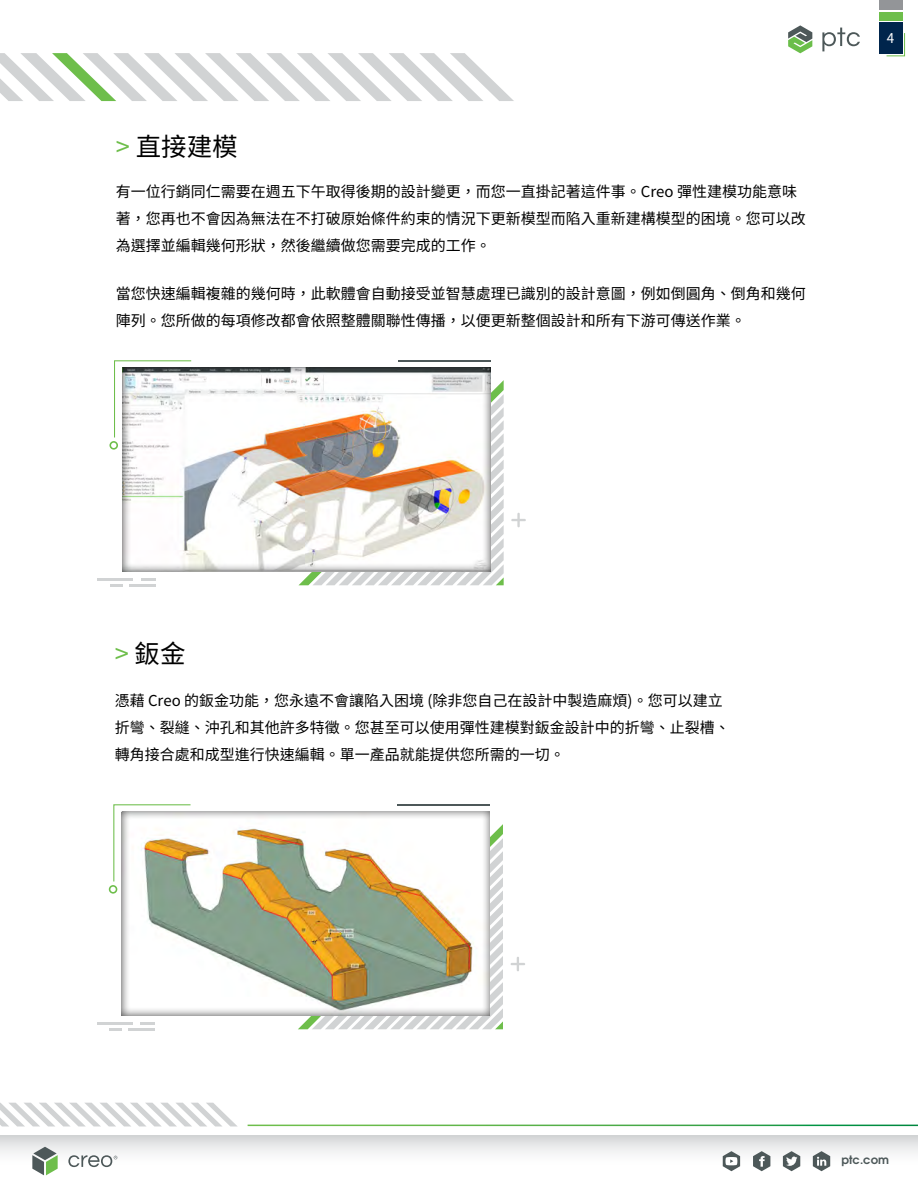
<style>
.page{position:relative;width:918px;height:1188px;background:#fff}
.page>*{position:absolute;margin:0;border:0;box-sizing:border-box;transform-origin:0 0}
.t1{font:25.5px "Noto Sans CJ Ktc";color:#000}
.t2{font:15px/27px "Noto Sans CJ Ktc";color:#000}
.t3{font:13.5px "Noto Sans CJ Ktc";color:#fff}
.t4{font:700 11.55px "Te X Gyre Adventor";color:#4d5859}
.s1{color:#6ebe4b}
</style>
<div class="page">
<div style="left:0;top:1136px;width:918px;height:32px;background:linear-gradient(to bottom,#dbdcdd,#fff)"></div>
<svg style="left:813px;top:1151px;width:17px;height:20px"></svg>
<svg style="left:753px;top:1151px;width:17px;height:20px"></svg>
<svg style="left:783px;top:1151px;width:17px;height:20px"></svg>
<svg style="left:723px;top:1151px;width:17px;height:20px"></svg>
<svg style="left:68px;top:1155px;width:49px;height:12px"></svg>
<svg style="left:32px;top:1147px;width:26px;height:28px"></svg>
<svg style="left:0;top:1103px;width:237px;height:23px"></svg>
<svg style="left:788px;top:25px;width:24px;height:28px"></svg>
<svg style="left:822px;top:28px;width:38px;height:23px"></svg>
<div style="left:879px;top:22px;width:24px;height:32px;background:#00254c"></div>
<svg style="left:886px;top:33px;width:19px;height:24px"></svg>
<div style="left:879px;top:12px;width:24px;height:8px;background:#6ebe4b"></div>
<div style="left:879px;top:0;width:24px;height:10px;background:#939598"></div>
<svg style="left:0;top:53px;width:514px;height:48px"></svg>
<svg style="left:299px;top:380px;width:205px;height:205px"></svg>
<div style="left:110px;top:358px;width:393px;height:214px;background:#000;opacity:.75"></div>
<hr style="left:398px;top:361px;width:93px;height:1px;background:#4d5859">
<hr style="left:129px;top:585px;width:27px;height:2px;background:#d1d3d4">
<svg style="left:110px;top:585px;width:13px;height:2px"></svg>
<hr style="left:97px;top:579px;width:36px;height:2px;background:#d1d3d4">
<svg style="left:141px;top:579px;width:15px;height:2px"></svg>
<hr style="left:517px;top:513px;width:3px;height:14px;background:#d1d3d4">
<svg style="left:511px;top:519px;width:15px;height:2px"></svg>
<svg style="left:109px;top:360px;width:83px;height:90px"></svg>
<svg style="left:298px;top:824px;width:205px;height:205px"></svg>
<div style="left:109px;top:802px;width:393px;height:214px;background:#000;opacity:.75"></div>
<hr style="left:398px;top:805px;width:92px;height:1px;background:#4d5859">
<hr style="left:128px;top:1029px;width:27px;height:2px;background:#d1d3d4">
<svg style="left:109px;top:1029px;width:13px;height:2px"></svg>
<hr style="left:97px;top:1023px;width:35px;height:2px;background:#d1d3d4">
<svg style="left:140px;top:1023px;width:15px;height:2px"></svg>
<svg style="left:511px;top:957px;width:14px;height:14px"></svg>
<svg style="left:109px;top:804px;width:83px;height:90px"></svg>
<h1 class="t1" style="left:116px;top:132px;width:123px"><span class="s1">&gt;</span> 直接建模</h1>
<p class="t2" style="left:116px;top:178px;width:692px">有一位行銷同仁需要在週五下午取得後期的設計變更，而您一直掛記著這件事。Creo 彈性建模功能意味著，您再也不會因為無法在不打破原始條件約束的情況下更新模型而陷入重新建構模型的困境。您可以改為選擇並編輯幾何形狀，然後繼續做您需要完成的工作。</p>
<p class="t2" style="left:116px;top:280px;width:692px">當您快速編輯複雜的幾何時，此軟體會自動接受並智慧處理已識別的設計意圖，例如倒圓角、倒角和幾何陣列。您所做的每項修改都會依照整體關聯性傳播，以便更新整個設計和所有下游可傳送作業。</p>
<p class="t3" style="left:887px;top:30px;width:9px">4</p>
<h1 class="t1" style="left:115px;top:640px;width:72px"><span class="s1">&gt;</span> 鈑金</h1>
<p class="t2" style="left:115px;top:687px;width:616px">憑藉 Creo 的鈑金功能，您永遠不會讓陷入困境 (除非您自己在設計中製造麻煩)。您可以建立折彎、裂縫、沖孔和其他許多特徵。您甚至可以使用彈性建模對鈑金設計中的折彎、止裂槽、轉角接合處和成型進行快速編輯。單一產品就能提供您所需的一切。</p>
<p class="t4" style="left:841px;top:1149px;width:49px">ptc.com</p>
</div>
